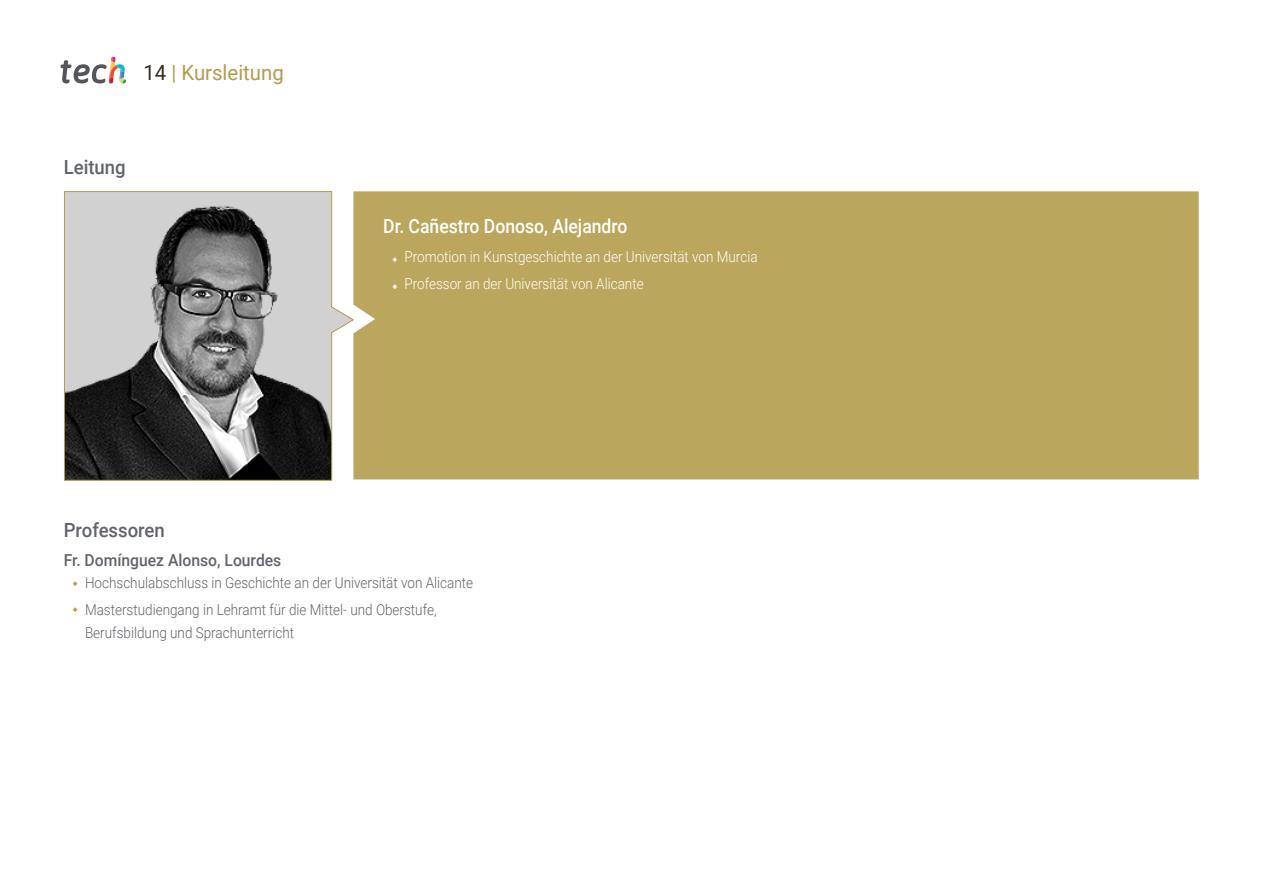
<style>
.page{position:relative;width:1263px;height:893px;background:#fff}
.page>*{position:absolute;margin:0;border:0;box-sizing:border-box;transform-origin:0 0}
.t1{font:21px "Roboto";color:#b49c4b}
.t2{font:500 19.5px "Roboto";color:#fff;scale:.9 1}
.t3{font:500 19.5px "Roboto";color:#61646a;scale:.95 1}
.t4{font:500 16.5px "Roboto";color:#61646a;scale:.95 1}
.t5{font:300 15px/26.7px "Roboto";color:#61646a;scale:.9 1}
.t6{font:300 15px/26.7px "Roboto";color:#fff;scale:.9 1}
.s1{color:#312e20}
</style>
<div class="page">
<svg style="left:61px;top:57px;width:65px;height:27px"></svg>
<div style="left:354px;top:191px;width:845px;height:288px;background:#bba65d"></div>
<svg style="left:64px;top:191px;width:290px;height:290px;background:#8d8d8c"></svg>
<svg style="left:393px;top:257px;width:4px;height:5px"></svg>
<svg style="left:393px;top:284px;width:4px;height:5px"></svg>
<h1 class="t1" style="left:144px;top:57px;width:142px"><span class="s1">14</span> | Kursleitung</h1>
<h2 class="t3" style="left:64px;top:154px;width:67px">Leitung</h2>
<h2 class="t2" style="left:383px;top:212px;width:273px">Dr. Cañestro Donoso, Alejandro</h2>
<p class="t6" style="left:404px;top:243px;width:394px">Promotion in Kunstgeschichte an der Universität von Murcia<br>Professor an der Universität von Alicante</p>
<h2 class="t3" style="left:64px;top:516px;width:108px">Professoren</h2>
<p class="t4" style="left:64px;top:548px;width:231px">Fr. Domínguez Alonso, Lourdes</p>
<p class="t5" style="left:85px;top:569px;width:433px">Hochschulabschluss in Geschichte an der Universität von Alicante<br>Masterstudiengang in Lehramt für die Mittel- und Oberstufe,</p>
<p class="t5" style="left:85px;top:618px;width:234px">Berufsbildung und Sprachunterricht</p>
</div>
